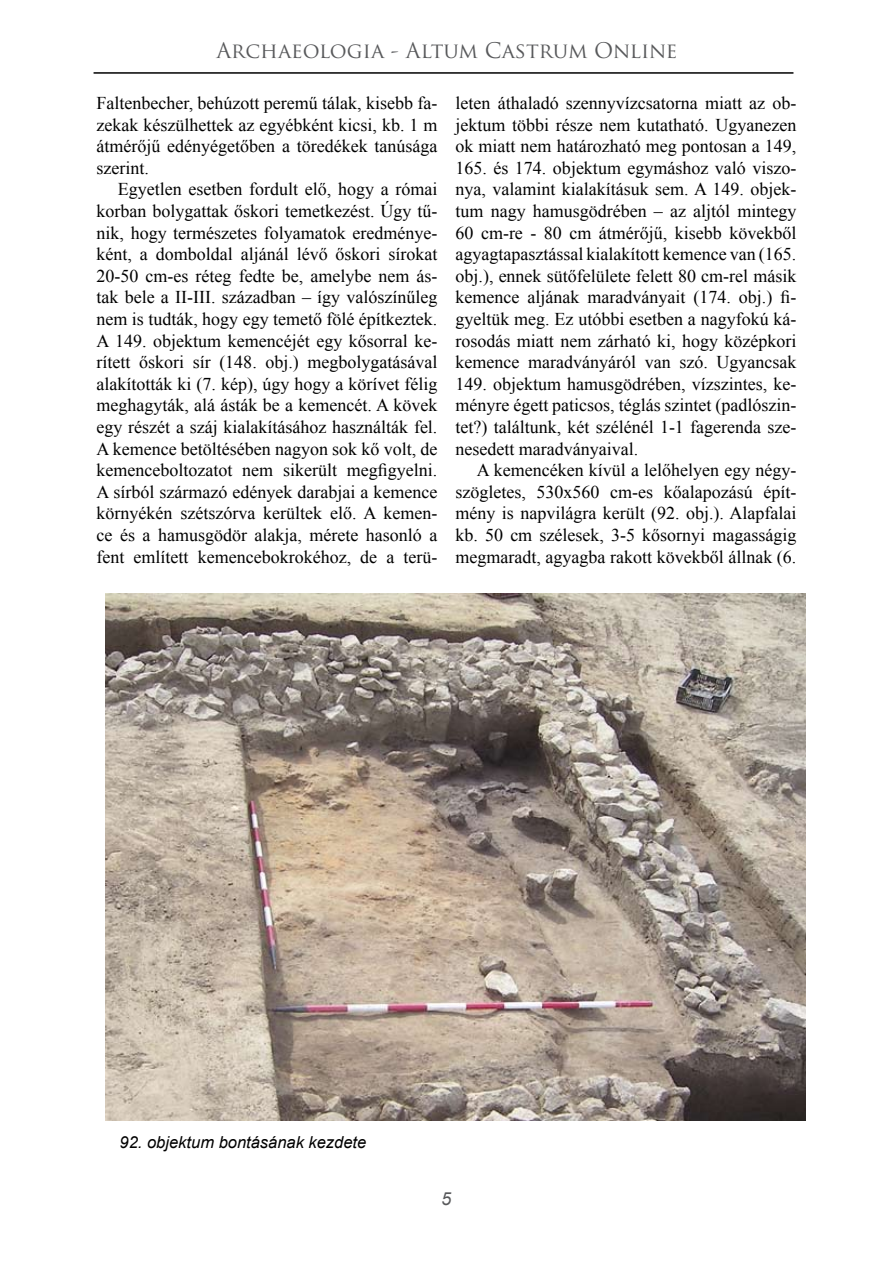
<style>
.page{position:relative;width:893px;height:1263px;background:#fff}
.page>*{position:absolute;margin:0;border:0;box-sizing:border-box;transform-origin:0 0}
.t1{font:21px "Trajan Pro";color:#58595b}
.t2{font:18px/21.6px "Times New Roman";color:#000;text-align:justify}
.t3{font:italic 18px "Arial";color:#58595b}
.t4{font:italic 16.5px "Arial";color:#000}
</style>
<div class="page">
<hr style="left:94px;top:72px;width:699px;height:2px;background:#000">
<img style="left:105px;top:594px;width:700px;height:527px">
<p class="t1" style="left:216px;top:37px;width:463px">Archaeologia - Altum Castrum Online</p>
<p class="t2" style="left:97px;top:92px;width:342px">Faltenbecher, behúzott peremű tálak, kisebb fa&shy;zekak készülhettek az egyébként kicsi, kb. 1 m átmérőjű edényégetőben a töredékek tanúsága szerint.</p>
<p class="t2" style="left:97px;top:178px;width:342px;text-indent:21px">Egyetlen esetben fordult elő, hogy a római korban bolygattak őskori temetkezést. Úgy tű&shy;nik, hogy természetes folyamatok eredménye&shy;ként, a domboldal aljánál lévő őskori sírokat 20-50 cm-es réteg fedte be, amelybe nem ás&shy;tak bele a II-III. században – így valószínűleg nem is tudták, hogy egy temető fölé építkeztek.<br>A 149. objektum kemencéjét egy kősorral ke&shy;rített őskori sír (148. obj.) megbolygatásával alakították ki (7. kép), úgy hogy a körívet félig meghagyták, alá ásták be a kemencét. A kövek egy részét a száj kialakításához használták fel.<br>A kemence betöltésében nagyon sok kő volt, de kemenceboltozatot nem sikerült megfigyelni.<br>A sírból származó edények darabjai a kemence környékén szétszórva kerültek elő. A kemen&shy;ce és a hamusgödör alakja, mérete hasonló a fent említett kemencebokrokéhoz, de a terü-</p>
<p class="t2" style="left:455px;top:92px;width:342px">leten áthaladó szennyvízcsatorna miatt az ob&shy;jektum többi része nem kutatható. Ugyanezen ok miatt nem határozható meg pontosan a 149, 165. és 174. objektum egymáshoz való viszo&shy;nya, valamint kialakításuk sem. A 149. objek&shy;tum nagy hamusgödrében – az aljtól mintegy 60 cm-re - 80 cm átmérőjű, kisebb kövekből agyagtapasztással kialakított kemence van (165. obj.), ennek sütőfelülete felett 80 cm-rel másik kemence aljának maradványait (174. obj.) fi&shy;gyeltük meg. Ez utóbbi esetben a nagyfokú ká&shy;rosodás miatt nem zárható ki, hogy középkori kemence maradványáról van szó. Ugyancsak 149. objektum hamusgödrében, vízszintes, ke&shy;ményre égett paticsos, téglás szintet (padlószin&shy;tet?) találtunk, két szélénél 1-1 fagerenda sze&shy;nesedett maradványaival.</p>
<p class="t2" style="left:455px;top:459px;width:342px;text-indent:21px">A kemencéken kívül a lelőhelyen egy négy&shy;szögletes, 530x560 cm-es kőalapozású épít&shy;mény is napvilágra került (92. obj.). Alapfalai kb. 50 cm szélesek, 3-5 kősornyi magasságig megmaradt, agyagba rakott kövekből állnak (6.</p>
<p class="t4" style="left:120px;top:1131px;width:248px">92. objektum bontásának kezdete</p>
<p class="t3" style="left:441px;top:1187px;width:12px">5</p>
</div>
